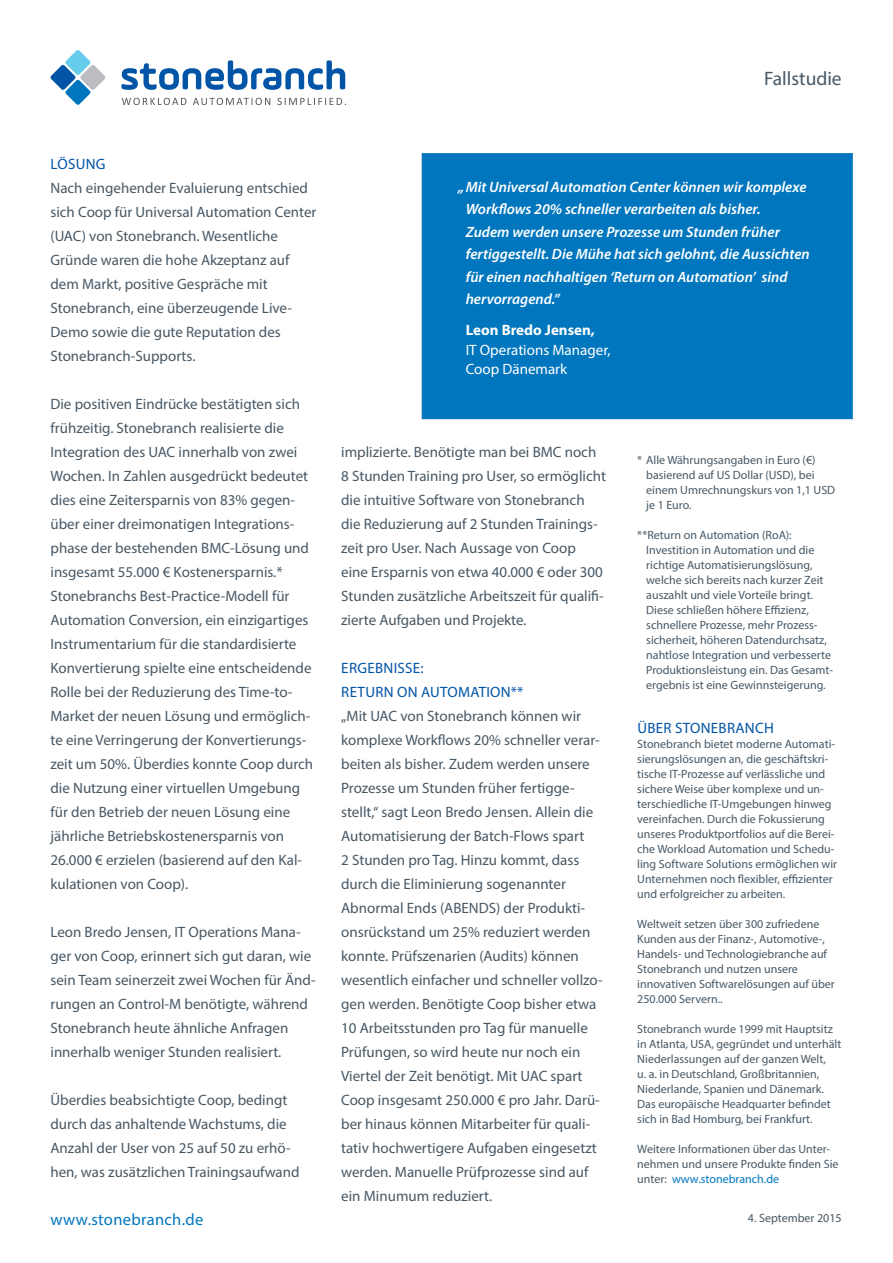
<style>
.page{position:relative;width:893px;height:1263px;background:#fff}
.page>*{position:absolute;margin:0;border:0;box-sizing:border-box;transform-origin:0 0}
.t1{font:19.5px "Myriad Pro";color:#475865}
.t2{font:16.5px "Myriad Pro";letter-spacing:.02em;color:#0076be}
.t3{font:15px/24px "Myriad Pro";color:#475865}
.t4{font:italic 600 15px/22.5px "Myriad Pro";color:#fff}
.t5{font:15px/24px "Myriad Pro";letter-spacing:.02em;color:#0154a6}
.t6{font:15px/19.5px "Myriad Pro";color:#fff}
.t7{font:700 15px "Myriad Pro";color:#fff}
.t8{font:12px/15px "Myriad Pro";color:#475865}
.s1{color:#0076be}
</style>
<div class="page">
<div style="left:422px;top:153px;width:431px;height:266px;background:#0076be"></div>
<svg style="left:50px;top:50px;width:56px;height:55px"></svg>
<svg style="left:121px;top:60px;width:224px;height:30px"></svg>
<svg style="left:122px;top:98px;width:64px;height:7px"></svg>
<svg style="left:193px;top:98px;width:77px;height:7px"></svg>
<svg style="left:277px;top:98px;width:69px;height:7px"></svg>
<h1 class="t1" style="left:764px;top:66px;width:79px">Fallstudie</h1>
<p class="t5" style="left:51px;top:152px;width:56px">LÖSUNG</p>
<p class="t3" style="left:50px;top:176px;width:267px">Nach eingehender Evaluierung entschied sich Coop für Universal Automation Center (UAC) von Stonebranch. Wesentliche Gründe waren die hohe Akzeptanz auf dem Markt, positive Gespräche mit Stonebranch, eine überzeugende Live-Demo sowie die gute Reputation des Stonebranch-Supports.</p>
<p class="t3" style="left:50px;top:392px;width:264px">Die positiven Eindrücke bestätigten sich frühzeitig. Stonebranch realisierte die Integration des UAC innerhalb von zwei Wochen. In Zahlen ausgedrückt bedeutet dies eine Zeitersparnis von 83% gegen&shy;über einer dreimonatigen Integrations&shy;phase der bestehenden BMC-Lösung und insgesamt 55.000 € Kostenersparnis.* Stonebranchs Best-Practice-Modell für Automation Conversion, ein einzigartiges Instrumentarium für die standardisierte Konvertierung spielte eine entscheidende Rolle bei der Reduzierung des Time-to-Market der neuen Lösung und ermöglich&shy;te eine Verringerung der Konvertierungs&shy;zeit um 50%. Überdies konnte Coop durch die Nutzung einer virtuellen Umgebung für den Betrieb der neuen Lösung eine jährliche Betriebskostenersparnis von 26.000 € erzielen (basierend auf den Kal&shy;kulationen von Coop).</p>
<p class="t3" style="left:50px;top:920px;width:267px">Leon Bredo Jensen, IT Operations Mana&shy;ger von Coop, erinnert sich gut daran, wie sein Team seinerzeit zwei Wochen für Änd&shy;rungen an Control-M benötigte, während Stonebranch heute ähnliche Anfragen innerhalb weniger Stunden realisiert.</p>
<p class="t3" style="left:50px;top:1088px;width:251px">Überdies beabsichtigte Coop, bedingt durch das anhaltende Wachstums, die Anzahl der User von 25 auf 50 zu erhö&shy;hen, was zusätzlichen Trainingsaufwand</p>
<p class="t4" style="left:466px;top:175px;width:346px;text-indent:-8px">„Mit Universal Automation Center können wir komplexe Workflows 20% schneller verarbeiten als bisher.<br>Zudem werden unsere Prozesse um Stunden früher fertiggestellt. Die Mühe hat sich gelohnt, die Aussichten für einen nachhaltigen ‘Return on Automation’ sind hervorragend.”</p>
<p class="t7" style="left:466px;top:320px;width:131px">Leon Bredo Jensen,</p>
<p class="t6" style="left:466px;top:340px;width:146px">IT Operations Manager,<br>Coop Dänemark</p>
<p class="t3" style="left:341px;top:440px;width:266px">implizierte. Benötigte man bei BMC noch 8 Stunden Training pro User, so ermöglicht die intuitive Software von Stonebranch die Reduzierung auf 2 Stunden Trainings&shy;zeit pro User. Nach Aussage von Coop eine Ersparnis von etwa 40.000 € oder 300<br>Stunden zusätzliche Arbeitszeit für qualifi&shy;zierte Aufgaben und Projekte.</p>
<p class="t5" style="left:341px;top:656px;width:184px">ERGEBNISSE:<br>RETURN ON AUTOMATION**</p>
<p class="t3" style="left:341px;top:704px;width:263px">„Mit UAC von Stonebranch können wir komplexe Workflows 20% schneller verar&shy;beiten als bisher. Zudem werden unsere Prozesse um Stunden früher fertigge&shy;stellt,“ sagt Leon Bredo Jensen. Allein die Automatisierung der Batch-Flows spart<br>2 Stunden pro Tag. Hinzu kommt, dass durch die Eliminierung sogenannter Abnormal Ends (ABENDS) der Produkti&shy;onsrückstand um 25% reduziert werden konnte. Prüfszenarien (Audits) können wesentlich einfacher und schneller vollzo&shy;gen werden. Benötigte Coop bisher etwa 10 Arbeitsstunden pro Tag für manuelle Prüfungen, so wird heute nur noch ein Viertel der Zeit benötigt. Mit UAC spart Coop insgesamt 250.000 € pro Jahr. Darü&shy;ber hinaus können Mitarbeiter für quali&shy;tativ hochwertigere Aufgaben eingesetzt werden. Manuelle Prüfprozesse sind auf ein Minumum reduziert.</p>
<p class="t8" style="left:646px;top:453px;width:191px;text-indent:-9px">* Alle Währungsangaben in Euro (€) basierend auf US Dollar (USD), bei einem Umrechnungskurs von 1,1 USD je 1 Euro.</p>
<p class="t8" style="left:646px;top:528px;width:188px;text-indent:-9px">**Return on Automation (RoA):<br>Investition in Automation und die richtige Automatisierungslösung, welche sich bereits nach kurzer Zeit auszahlt und viele Vorteile bringt.<br>Diese schließen höhere Effizienz, schnellere Prozesse, mehr Prozess&shy;sicherheit, höheren Datendurchsatz, nahtlose Integration und verbesserte Produktionsleistung ein. Das Gesamt&shy;ergebnis ist eine Gewinnsteigerung.</p>
<p class="t5" style="left:637px;top:716px;width:138px">ÜBER STONEBRANCH</p>
<p class="t8" style="left:637px;top:736px;width:201px">Stonebranch bietet moderne Automati&shy;sierungslösungen an, die geschäftskri&shy;tische IT-Prozesse auf verlässliche und sichere Weise über komplexe und un&shy;terschiedliche IT-Umgebungen hinweg vereinfachen. Durch die Fokussierung unseres Produktportfolios auf die Berei&shy;che Workload Automation und Schedu&shy;ling Software Solutions ermöglichen wir Unternehmen noch flexibler, effizienter und erfolgreicher zu arbeiten.</p>
<p class="t8" style="left:637px;top:916px;width:199px">Weltweit setzen über 300 zufriedene Kunden aus der Finanz-, Automotive-, Handels- und Technologiebranche auf Stonebranch und nutzen unsere innovativen Softwarelösungen auf über 250.000 Servern..</p>
<p class="t8" style="left:637px;top:1021px;width:206px">Stonebranch wurde 1999 mit Hauptsitz in Atlanta, USA, gegründet und unterhält Niederlassungen auf der ganzen Welt,<br>u. a. in Deutschland, Großbritannien, Niederlande, Spanien und Dänemark.<br>Das europäische Headquarter befindet sich in Bad Homburg, bei Frankfurt.</p>
<p class="t8" style="left:637px;top:1141px;width:203px">Weitere Informationen über das Unter&shy;nehmen und unsere Produkte finden Sie unter: <span class="s1">www.stonebranch.de</span></p>
<p class="t2" style="left:50px;top:1210px;width:154px">www.stonebranch.de</p>
<p class="t8" style="left:748px;top:1210px;width:95px">4. September 2015</p>
</div>
